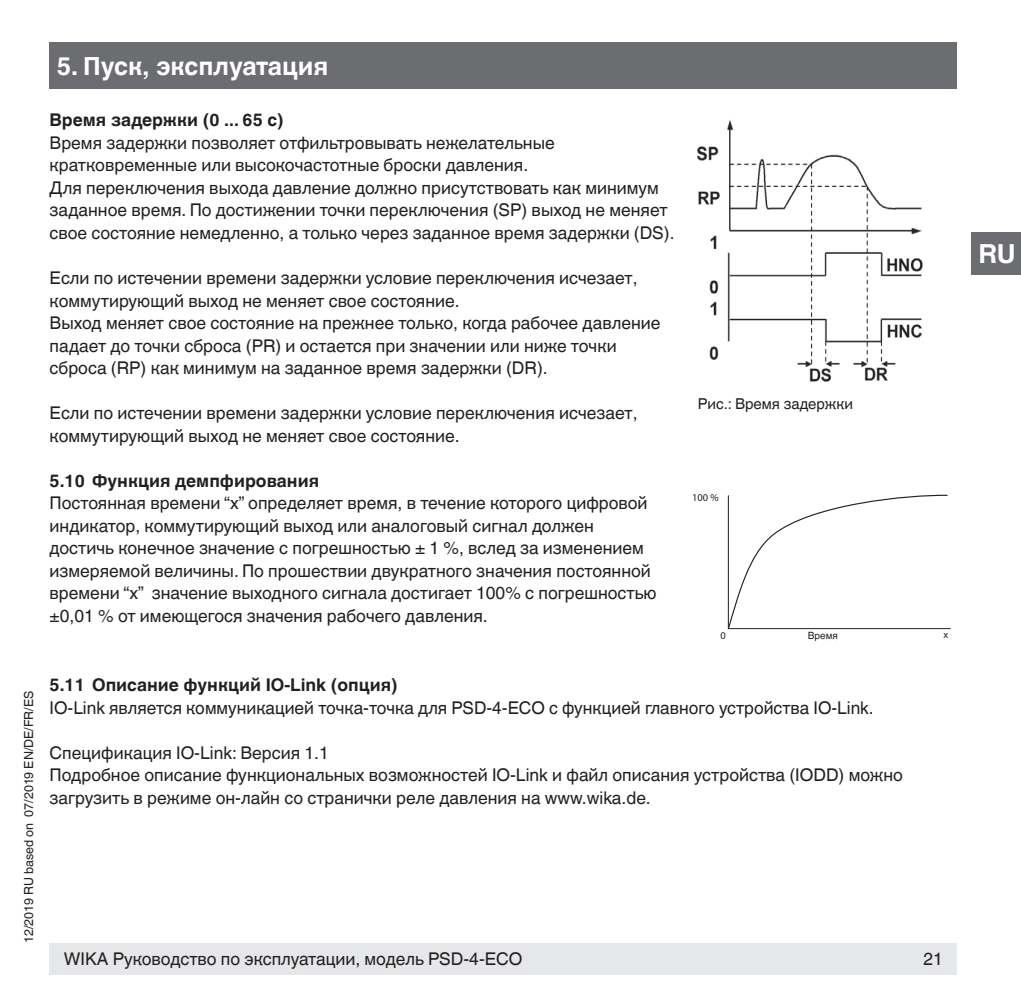
<style>
.page{position:relative;width:1021px;height:1007px;background:#fff}
.page>*{position:absolute;margin:0;border:0;box-sizing:border-box;transform-origin:0 0}
.t1{font:700 26.25px "Helvetica World";color:#fff}
.t2{font:700 25px "Helvetica World";color:#fff}
.t3{font:17.5px/22.5px "Helvetica World";color:#231f20}
.t4{font:700 17.5px "Helvetica World";color:#231f20}
.t5{font:15px "Helvetica World";color:#231f20}
.t6{font:12.5px "Helvetica World";color:#231f20}
.t7{font:10.5px "Myriad Pro";color:#231f20}
.t8{font:10px "Helvetica World";color:#231f20}
</style>
<div class="page">
<div style="left:50px;top:943px;width:907px;height:31px;background:#e6e7e9"></div>
<div style="left:50px;top:43px;width:907px;height:46px;background:#6c6d70"></div>
<div style="left:971px;top:232px;width:49px;height:43px;background:#6c6d70"></div>
<img style="left:697px;top:119px;width:226px;height:263px">
<svg style="left:727px;top:494px;width:224px;height:136px"></svg>
<p class="t6" style="left:22px;top:943px;width:254px;rotate:-90deg">12/2019 RU based on 07/2019 EN/DE/FR/ES</p>
<h2 class="t2" style="left:57px;top:51px;width:273px">5. Пуск, эксплуатация</h2>
<p class="t4" style="left:50px;top:110px;width:235px">Время задержки (0 ... 65 с)</p>
<p class="t3" style="left:50px;top:132px;width:626px">Время задержки позволяет отфильтровывать нежелательные кратковременные или высокочастотные броски давления.<br>Для переключения выхода давление должно присутствовать как минимум заданное время. По достижении точки переключения (SP) выход не меняет свое состояние немедленно, а только через заданное время задержки (DS).</p>
<p class="t3" style="left:50px;top:267px;width:612px">Если по истечении времени задержки условие переключения исчезает, коммутирующий выход не меняет свое состояние.<br>Выход меняет свое состояние на прежнее только, когда рабочее давление падает до точки сброса (PR) и остается при значении или ниже точки сброса (RP) как минимум на заданное время задержки (DR).</p>
<p class="t3" style="left:50px;top:402px;width:589px">Если по истечении времени задержки условие переключения исчезает, коммутирующий выход не меняет свое состояние.</p>
<p class="t4" style="left:50px;top:470px;width:271px">5.10 Функция демпфирования</p>
<p class="t3" style="left:50px;top:492px;width:608px">Постоянная времени “x” определяет время, в течение которого цифровой индикатор, коммутирующий выход или аналоговый сигнал должен достичь конечное значение с погрешностью ± 1 %, вслед за изменением измеряемой величины. По прошествии двукратного значения постоянной времени “x” значение выходного сигнала достигает 100% с погрешностью ±0,01 % от имеющегося значения рабочего давления.</p>
<p class="t5" style="left:697px;top:394px;width:157px">Рис.: Время задержки</p>
<p class="t7" style="left:692px;top:490px;width:28px">100 %</p>
<p class="t7" style="left:720px;top:628px;width:7px">0</p>
<p class="t8" style="left:807px;top:629px;width:32px">Время</p>
<p class="t7" style="left:820px;top:629px;width:18px">Zeit</p>
<p class="t7" style="left:943px;top:627px;width:6px">x</p>
<p class="t4" style="left:50px;top:675px;width:349px">5.11 Описание функций IO-Link (опция)</p>
<p class="t3" style="left:50px;top:696px;width:825px">IO-Link является коммуникацией точка-точка для PSD-4-ECO с функцией главного устройства IO-Link.</p>
<p class="t3" style="left:50px;top:741px;width:854px">Спецификация IO-Link: Версия 1.1<br>Подробное описание функциональных возможностей IO-Link и файл описания устройства (IODD) можно загрузить в режиме он-лайн со странички реле давления на www.wika.de.</p>
<p class="t3" style="left:64px;top:947px;width:460px">WIKA Руководство по эксплуатации, модель PSD-4-ECO</p>
<p class="t3" style="left:923px;top:947px;width:21px">21</p>
<h1 class="t1" style="left:978px;top:239px;width:39px">RU</h1>
</div>
